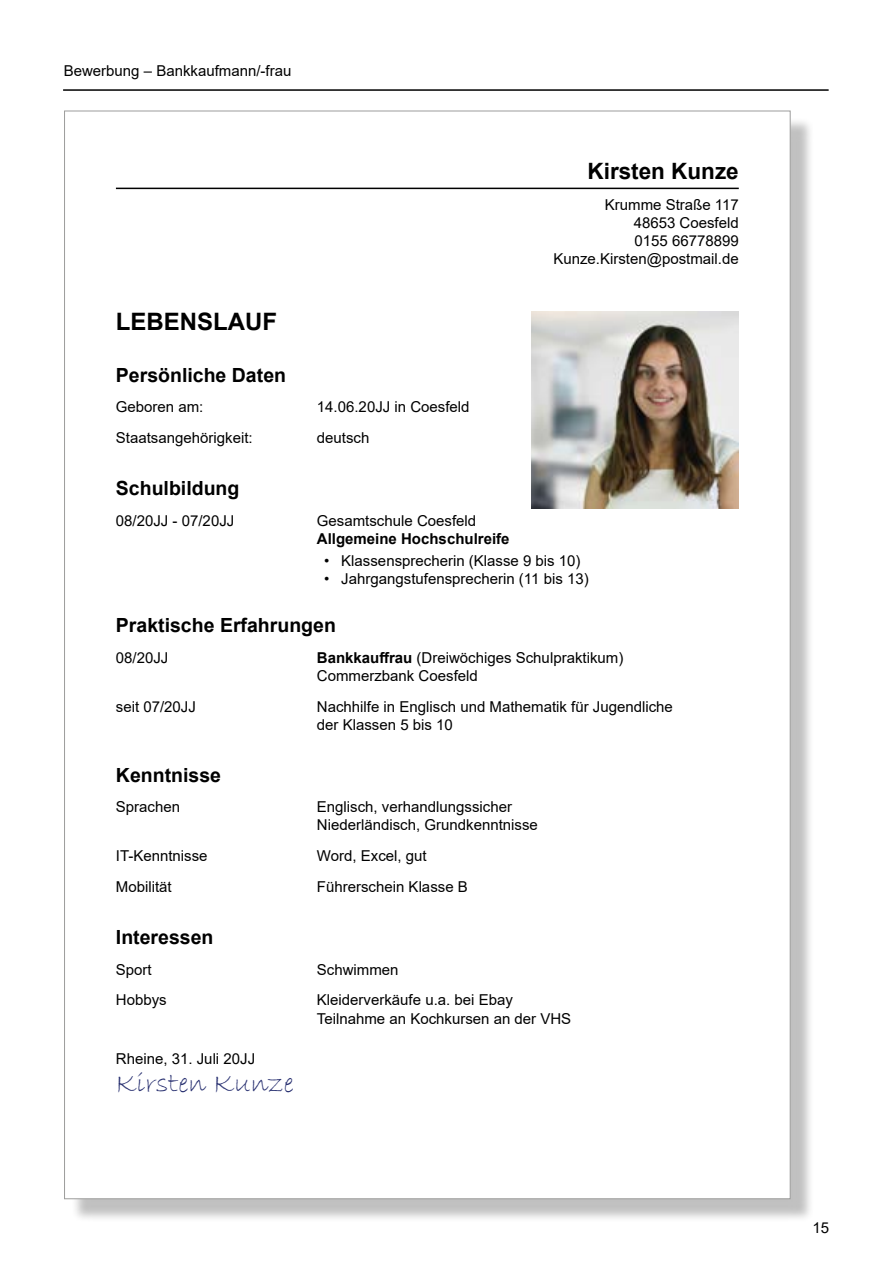
<style>
.page{position:relative;width:893px;height:1263px;background:#fff}
.page>*{position:absolute;margin:0;border:0;box-sizing:border-box;transform-origin:0 0}
.t1{font:28.5px "Bradley Hand ITC";color:#262e6f}
.Bewerbung-LL-Überschrift{font:700 24px "Arial";color:#000}
.Bewerbung-Kopf-Name{font:700 22.5px "Arial";color:#000}
.Bewerbung-LL-Überschrift-2{font:700 19.5px "Arial";color:#000}
.Bewerbung-LL-Standard{font:15px/18px "Arial";color:#000}
.Bewerbung-Kopfzeile-rechts{font:15px "Arial";color:#000}
.Bewerbung-LL-Standard-2{font:700 15px/18px "Arial";color:#000}
.Standard-ohne-Absatz{font:15px "Arial";color:#000}
.s1{font-weight:400}
.s2{font-weight:700}
</style>
<div class="page">
<hr style="left:63px;top:90px;width:765px;height:1px;background:#000">
<div style="left:71px;top:118px;width:743px;height:1104px;background:#000;opacity:.25"></div>
<div style="left:64px;top:111px;width:726px;height:1088px;background:#fff;border:1px solid #9d9d9c"></div>
<hr style="left:116px;top:188px;width:623px;height:1px;background:#000">
<img style="left:531px;top:311px;width:207px;height:197px">
<p class="Standard-ohne-Absatz" style="left:64px;top:60px;width:229px">Bewerbung – Bankkaufmann/-frau</p>
<p class="Bewerbung-Kopf-Name" style="left:587px;top:155px;width:153px">Kirsten Kunze</p>
<p class="Bewerbung-Kopfzeile-rechts" style="left:605px;top:194px;width:135px">Krumme Straße 117</p>
<p class="Bewerbung-Kopfzeile-rechts" style="left:634px;top:212px;width:107px">48653 Coesfeld</p>
<p class="Bewerbung-Kopfzeile-rechts" style="left:634px;top:230px;width:106px">0155 66778899</p>
<p class="Bewerbung-Kopfzeile-rechts" style="left:553px;top:248px;width:187px">Kunze.Kirsten@postmail.de</p>
<p class="Bewerbung-LL-Überschrift" style="left:116px;top:304px;width:163px">LEBENSLAUF</p>
<p class="Bewerbung-LL-Überschrift-2" style="left:116px;top:361px;width:172px">Persönliche Daten</p>
<p class="Bewerbung-LL-Standard" style="left:116px;top:398px;width:89px">Geboren am:</p>
<p class="Bewerbung-LL-Standard" style="left:317px;top:398px;width:154px">14.06.20JJ in Coesfeld</p>
<p class="Bewerbung-LL-Standard" style="left:116px;top:429px;width:138px">Staatsangehörigkeit:</p>
<p class="Bewerbung-LL-Standard" style="left:317px;top:429px;width:54px">deutsch</p>
<p class="Bewerbung-LL-Überschrift-2" style="left:116px;top:475px;width:125px">Schulbildung</p>
<p class="Bewerbung-LL-Standard" style="left:116px;top:512px;width:120px">08/20JJ - 07/20JJ</p>
<p class="Bewerbung-LL-Standard-2" style="left:317px;top:512px;width:194px"><span class="s1">Gesamtschule Coesfeld<br></span>Allgemeine Hochschulreife</p>
<p class="Bewerbung-LL-Standard" style="left:324px;top:552px;width:258px">• Klassensprecherin (Klasse 9 bis 10)</p>
<p class="Bewerbung-LL-Standard" style="left:324px;top:570px;width:266px">• Jahrgangstufensprecherin (11 bis 13)</p>
<p class="Bewerbung-LL-Überschrift-2" style="left:116px;top:611px;width:221px">Praktische Erfahrungen</p>
<p class="Bewerbung-LL-Standard" style="left:116px;top:648px;width:54px">08/20JJ</p>
<p class="Bewerbung-LL-Standard" style="left:317px;top:648px;width:308px"><span class="s2">Bankkauffrau</span> (Dreiwöchiges Schulpraktikum)<br>Commerzbank Coesfeld</p>
<p class="Bewerbung-LL-Standard" style="left:116px;top:697px;width:82px">seit 07/20JJ</p>
<p class="Bewerbung-LL-Standard" style="left:317px;top:697px;width:357px">Nachhilfe in Englisch und Mathematik für Jugendliche der Klassen 5 bis 10</p>
<p class="Bewerbung-LL-Überschrift-2" style="left:116px;top:761px;width:107px">Kenntnisse</p>
<p class="Bewerbung-LL-Standard" style="left:116px;top:798px;width:66px">Sprachen</p>
<p class="Bewerbung-LL-Standard" style="left:317px;top:798px;width:222px">Englisch, verhandlungssicher<br>Niederländisch, Grundkenntnisse</p>
<p class="Bewerbung-LL-Standard" style="left:116px;top:847px;width:93px">IT-Kenntnisse</p>
<p class="Bewerbung-LL-Standard" style="left:317px;top:847px;width:111px">Word, Excel, gut</p>
<p class="Bewerbung-LL-Standard" style="left:116px;top:877px;width:57px">Mobilität</p>
<p class="Bewerbung-LL-Standard" style="left:317px;top:877px;width:152px">Führerschein Klasse B</p>
<p class="Bewerbung-LL-Überschrift-2" style="left:116px;top:923px;width:99px">Interessen</p>
<p class="Bewerbung-LL-Standard" style="left:116px;top:960px;width:37px">Sport</p>
<p class="Bewerbung-LL-Standard" style="left:317px;top:960px;width:83px">Schwimmen</p>
<p class="Bewerbung-LL-Standard" style="left:116px;top:991px;width:52px">Hobbys</p>
<p class="Bewerbung-LL-Standard" style="left:317px;top:991px;width:256px;line-height:18.8px">Kleiderverkäufe u.a. bei Ebay<br>Teilnahme an Kochkursen an der VHS</p>
<p class="Bewerbung-LL-Standard" style="left:116px;top:1050px;width:141px">Rheine, 31. Juli 20JJ</p>
<p class="t1" style="left:116px;top:1065px;width:180px">Kirsten Kunze</p>
<p class="Bewerbung-LL-Standard" style="left:812px;top:1219px;width:18px">15</p>
</div>
